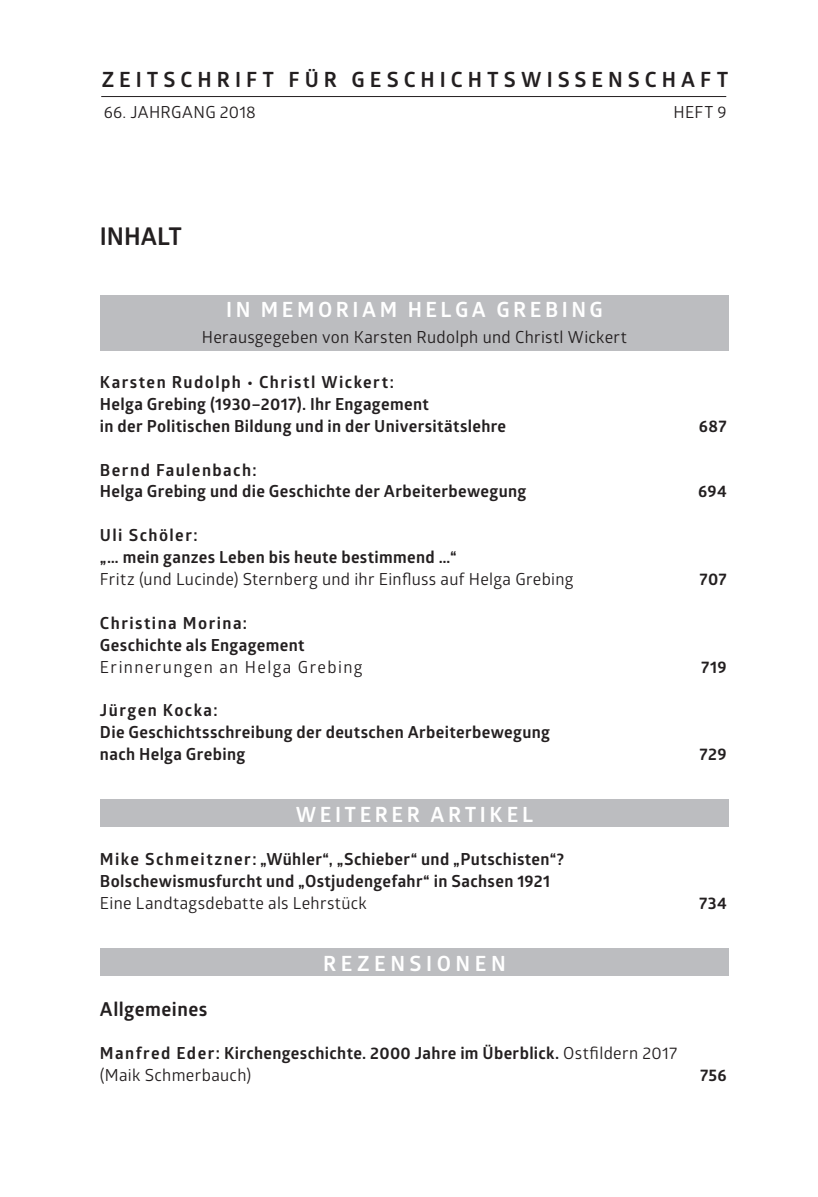
<style>
.page{position:relative;width:818px;height:1197px;background:#fff}
.page>*{position:absolute;margin:0;border:0;box-sizing:border-box;transform-origin:0 0}
.t1{font:700 24.5px "Glober";color:#231f20}
.t2{font:700 21px "Glober";letter-spacing:.165em;color:#fff}
.t3{font:700 21px "Glober";color:#231f20}
.t4{font:700 19.25px "Glober";letter-spacing:.025em;color:#231f20}
.t5{font:700 16.62px/21.9px "Glober";letter-spacing:.02em;color:#231f20}
.t6{font:16.62px "Glober";letter-spacing:.02em;color:#231f20}
.t7{font:16.62px "Glober";letter-spacing:.085em;color:#231f20}
.s1{font-weight:400}
</style>
<div class="page">
<div style="left:100px;top:799px;width:629px;height:28px;background:#bcbdc0"></div>
<hr style="left:101px;top:96px;width:625px;height:1px;background:#231f20">
<div style="left:100px;top:295px;width:629px;height:35px;background:#bcbdc0"></div>
<div style="left:100px;top:323px;width:629px;height:28px;background:#bcbdc0"></div>
<div style="left:100px;top:948px;width:629px;height:28px;background:#bcbdc0"></div>
<p class="t3" style="left:102px;top:65px;width:34px">Zeitschrift</p>
<p class="t3" style="left:289px;top:65px;width:17px">für</p>
<p class="t3" style="left:351px;top:65px;width:36px">Geschichtswisse</p>
<p class="t3" style="left:608px;top:65px;width:38px">nschaft</p>
<p class="t6" style="left:104px;top:101px;width:154px">66. Jah rgang 2018</p>
<p class="t6" style="left:673px;top:101px;width:54px">Heft 9</p>
<h1 class="t1" style="left:100px;top:219px;width:83px">INHALT</h1>
<p class="t2" style="left:226px;top:295px;width:378px">I N MEMORIAM HELGA GREBI N G</p>
<p class="t6" style="left:202px;top:325px;width:426px">Herausgegeben von Karsten Rudolph und Christl Wickert</p>
<p class="t5" style="left:100px;top:371px;width:408px">Karsten Rudolph • Christl Wickert:<br>Helga Grebing (1930–2017). Ihr Engagement<br>in der Politischen Bildung und in der Universitätslehre</p>
<p class="t5" style="left:100px;top:458px;width:428px">Bernd Faulenbach:<br>Helga Grebing und die Geschichte der Arbeiterbewegung</p>
<p class="t5" style="left:699px;top:414px;width:29px">687</p>
<p class="t5" style="left:698px;top:480px;width:30px">694</p>
<p class="t5" style="left:100px;top:524px;width:358px">Uli Schöler:<br>„… mein ganzes Leben bis heute bestimmend …“</p>
<p class="t6" style="left:100px;top:567px;width:475px">Fritz (und Lucinde) Sternberg und ihr Einfluss auf Helga Grebing</p>
<p class="t5" style="left:699px;top:568px;width:29px">707</p>
<p class="t5" style="left:100px;top:611px;width:206px">Christina Morina:<br>Geschichte als Engagement</p>
<p class="t7" style="left:100px;top:655px;width:264px">Erinnerungen an Helga Grebing</p>
<p class="t5" style="left:701px;top:655px;width:27px">719</p>
<p class="t5" style="left:100px;top:699px;width:452px">Jürgen Kocka:<br>Die Geschichtsschreibung der deutschen Arbeiterbewegung nach Helga Grebing</p>
<p class="t5" style="left:699px;top:743px;width:29px">729</p>
<p class="t2" style="left:296px;top:799px;width:239px">WEITERER ARTIK EL</p>
<p class="t5" style="left:100px;top:848px;width:466px">Mike Schmeitzner: „Wühler“, „Schieber“ und „Putschisten“?<br>Bolschewismusfurcht und „Ostjudengefahr“ in Sachsen 1921</p>
<p class="t6" style="left:100px;top:891px;width:268px">Eine Landtagsdebatte als Lehrstück</p>
<p class="t5" style="left:699px;top:891px;width:29px">734</p>
<p class="t2" style="left:323px;top:948px;width:181px">R E Z E N S I O N E N</p>
<p class="t4" style="left:100px;top:995px;width:109px">Allgemeines</p>
<p class="t5" style="left:100px;top:1042px;width:579px">Manfred Eder: Kirchengeschichte. 2000 Jahre im Überblick. <span class="s1">Ostfildern 2017 (Maik Schmerbauch)</span></p>
<p class="t5" style="left:700px;top:1064px;width:28px">756</p>
</div>
